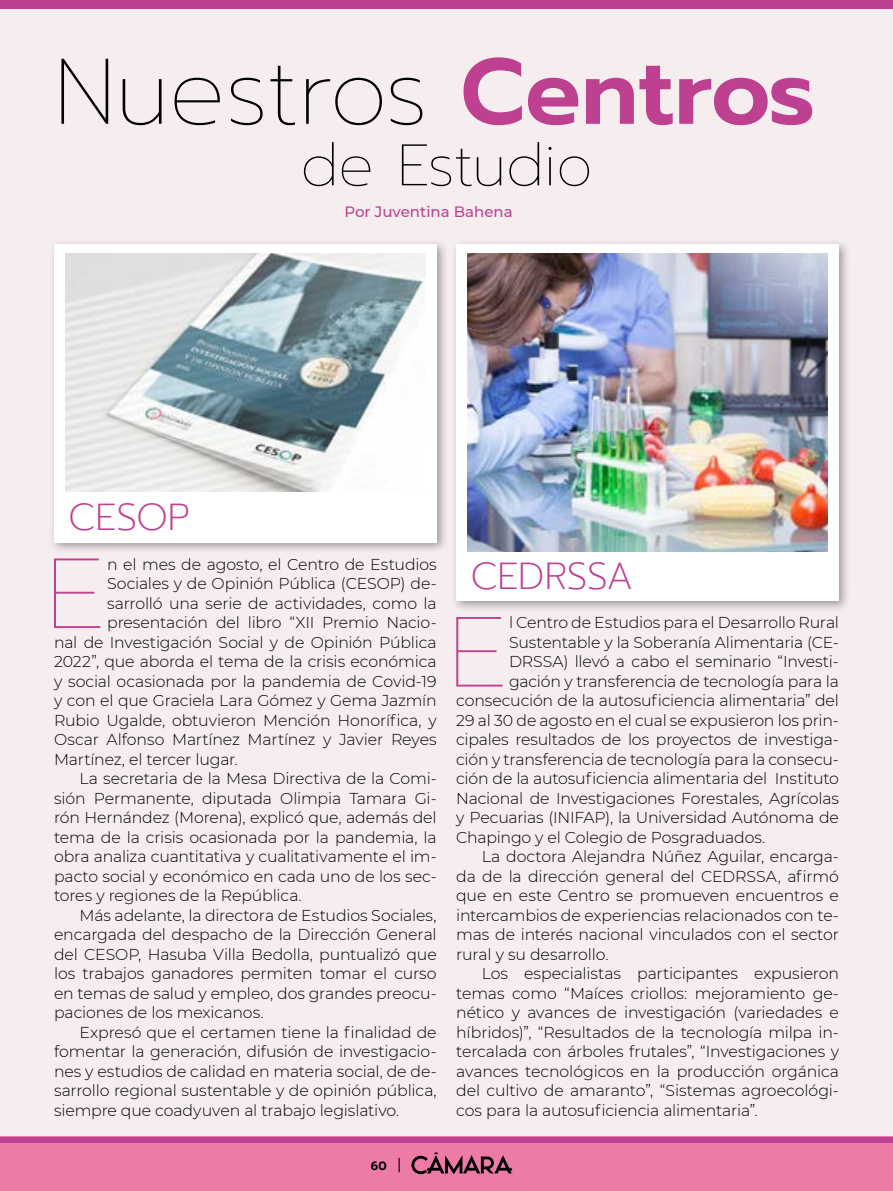
<style>
.page{position:relative;width:893px;height:1191px;background:#f6edef}
.page>*{position:absolute;margin:0;border:0;box-sizing:border-box;transform-origin:0 0}
.t1{font:100 99.3px "Montserrat";color:#be4191}
.t2{font:100 93px "Prompt";color:#000}
.t3{font:100 58.5px "Prompt";color:#000}
.t4{font:200 37.5px "Prompt";letter-spacing:-.01em;color:#be4191}
.t5{font:300 15.75px "Montserrat";letter-spacing:-.01em;color:#000}
.t6{font:500 15px "Montserrat";color:#be4191}
.t7{font:600 12px "Prompt";color:#000}
.s1{font-weight:600;color:#be4191}
</style>
<div class="page">
<div style="left:451px;top:239px;width:399px;height:372px;background:#000;opacity:.35"></div>
<div style="left:456px;top:244px;width:383px;height:356px;background:#fff"></div>
<div style="left:49px;top:239px;width:399px;height:314px;background:#000;opacity:.35"></div>
<div style="left:54px;top:244px;width:383px;height:298px;background:#fff"></div>
<img style="left:468px;top:253px;width:360px;height:298px">
<img style="left:65px;top:253px;width:360px;height:238px">
<div style="left:0;top:1137px;width:893px;height:54px;background:#ee7ba5"></div>
<div style="left:0;top:1137px;width:893px;height:5px;background:#be4191"></div>
<div style="left:0;top:0;width:893px;height:9px;background:#be4191"></div>
<svg style="left:399px;top:1157px;width:1px;height:15px"></svg>
<svg style="left:411px;top:1152px;width:101px;height:22px"></svg>
<h2 class="t2" style="left:54px;top:28px;width:763px">Nuestros <span class="s1">Centros</span></h2>
<h3 class="t3" style="left:300px;top:125px;width:294px">de Estudio</h3>
<p class="t6" style="left:344px;top:202px;width:170px">Por Juventina Bahena</p>
<h3 class="t4" style="left:69px;top:491px;width:123px">CESOP</h3>
<h1 class="t1" style="left:41px;top:526px;width:68px">E</h1>
<p class="t5" style="left:107px;top:553px;width:331px">n el mes de agosto, el Centro de Estudios</p>
<p class="t5" style="left:107px;top:573px;width:331px">Sociales y de Opinión Pública (CESOP) de-</p>
<p class="t5" style="left:107px;top:592px;width:331px">sarrolló una serie de actividades, como la</p>
<p class="t5" style="left:107px;top:612px;width:331px">presentación del libro “XII Premio Nacio-</p>
<p class="t5" style="left:54px;top:631px;width:384px">nal de Investigación Social y de Opinión Pública</p>
<p class="t5" style="left:54px;top:650px;width:384px">2022”, que aborda el tema de la crisis económica</p>
<p class="t5" style="left:54px;top:670px;width:384px">y social ocasionada por la pandemia de Covid-19</p>
<p class="t5" style="left:54px;top:689px;width:384px">y con el que Graciela Lara Gómez y Gema Jazmín</p>
<p class="t5" style="left:54px;top:709px;width:384px">Rubio Ugalde, obtuvieron Mención Honorífica, y</p>
<p class="t5" style="left:54px;top:728px;width:384px">Oscar Alfonso Martínez Martínez y Javier Reyes</p>
<p class="t5" style="left:54px;top:748px;width:185px">Martínez, el tercer lugar.</p>
<p class="t5" style="left:80px;top:767px;width:359px">La secretaria de la Mesa Directiva de la Comi-</p>
<p class="t5" style="left:54px;top:787px;width:384px">sión Permanente, diputada Olimpia Tamara Gi-</p>
<p class="t5" style="left:54px;top:806px;width:384px">rón Hernández (Morena), explicó que, además del</p>
<p class="t5" style="left:54px;top:826px;width:384px">tema de la crisis ocasionada por la pandemia, la</p>
<p class="t5" style="left:54px;top:845px;width:384px">obra analiza cuantitativa y cualitativamente el im-</p>
<p class="t5" style="left:54px;top:865px;width:384px">pacto social y económico en cada uno de los sec-</p>
<p class="t5" style="left:54px;top:884px;width:249px">tores y regiones de la República.</p>
<p class="t5" style="left:80px;top:904px;width:359px">Más adelante, la directora de Estudios Sociales,</p>
<p class="t5" style="left:54px;top:923px;width:384px">encargada del despacho de la Dirección General</p>
<p class="t5" style="left:54px;top:943px;width:384px">del CESOP, Hasuba Villa Bedolla, puntualizó que</p>
<p class="t5" style="left:54px;top:962px;width:384px">los trabajos ganadores permiten tomar el curso</p>
<p class="t5" style="left:54px;top:982px;width:384px">en temas de salud y empleo, dos grandes preocu-</p>
<p class="t5" style="left:54px;top:1001px;width:211px">paciones de los mexicanos.</p>
<p class="t5" style="left:80px;top:1021px;width:359px">Expresó que el certamen tiene la finalidad de</p>
<p class="t5" style="left:54px;top:1040px;width:384px">fomentar la generación, difusión de investigacio-</p>
<p class="t5" style="left:54px;top:1060px;width:384px">nes y estudios de calidad en materia social, de de-</p>
<p class="t5" style="left:54px;top:1079px;width:384px">sarrollo regional sustentable y de opinión pública,</p>
<p class="t5" style="left:54px;top:1099px;width:347px">siempre que coadyuven al trabajo legislativo.</p>
<p class="t7" style="left:371px;top:1157px;width:17px">60</p>
<h3 class="t4" style="left:471px;top:550px;width:164px">CEDRSSA</h3>
<h1 class="t1" style="left:443px;top:585px;width:68px">E</h1>
<p class="t5" style="left:509px;top:612px;width:331px">l Centro de Estudios para el Desarrollo Rural</p>
<p class="t5" style="left:509px;top:631px;width:331px">Sustentable y la Soberanía Alimentaria (CE-</p>
<p class="t5" style="left:509px;top:651px;width:331px">DRSSA) llevó a cabo el seminario “Investi-</p>
<p class="t5" style="left:509px;top:670px;width:331px">gación y transferencia de tecnología para la</p>
<p class="t5" style="left:456px;top:690px;width:384px">consecución de la autosuficiencia alimentaria” del</p>
<p class="t5" style="left:456px;top:709px;width:384px">29 al 30 de agosto en el cual se expusieron los prin-</p>
<p class="t5" style="left:456px;top:728px;width:384px">cipales resultados de los proyectos de investiga-</p>
<p class="t5" style="left:456px;top:748px;width:384px">ción y transferencia de tecnología para la consecu-</p>
<p class="t5" style="left:456px;top:767px;width:384px">ción de la autosuficiencia alimentaria del Instituto</p>
<p class="t5" style="left:456px;top:787px;width:384px">Nacional de Investigaciones Forestales, Agrícolas</p>
<p class="t5" style="left:456px;top:806px;width:384px">y Pecuarias (INIFAP), la Universidad Autónoma de</p>
<p class="t5" style="left:456px;top:826px;width:311px">Chapingo y el Colegio de Posgraduados.</p>
<p class="t5" style="left:482px;top:845px;width:359px">La doctora Alejandra Núñez Aguilar, encarga-</p>
<p class="t5" style="left:456px;top:865px;width:384px">da de la dirección general del CEDRSSA, afirmó</p>
<p class="t5" style="left:456px;top:884px;width:384px">que en este Centro se promueven encuentros e</p>
<p class="t5" style="left:456px;top:904px;width:384px">intercambios de experiencias relacionados con te-</p>
<p class="t5" style="left:456px;top:923px;width:384px">mas de interés nacional vinculados con el sector</p>
<p class="t5" style="left:456px;top:943px;width:154px">rural y su desarrollo.</p>
<p class="t5" style="left:482px;top:962px;width:359px">Los especialistas participantes expusieron</p>
<p class="t5" style="left:456px;top:982px;width:384px">temas como “Maíces criollos: mejoramiento ge-</p>
<p class="t5" style="left:456px;top:1001px;width:384px">nético y avances de investigación (variedades e</p>
<p class="t5" style="left:456px;top:1021px;width:384px">híbridos)”, “Resultados de la tecnología milpa in-</p>
<p class="t5" style="left:456px;top:1040px;width:384px">tercalada con árboles frutales”, “Investigaciones y</p>
<p class="t5" style="left:456px;top:1060px;width:384px">avances tecnológicos en la producción orgánica</p>
<p class="t5" style="left:456px;top:1079px;width:384px">del cultivo de amaranto”, “Sistemas agroecológi-</p>
<p class="t5" style="left:456px;top:1099px;width:303px">cos para la autosuficiencia alimentaria”.</p>
</div>
